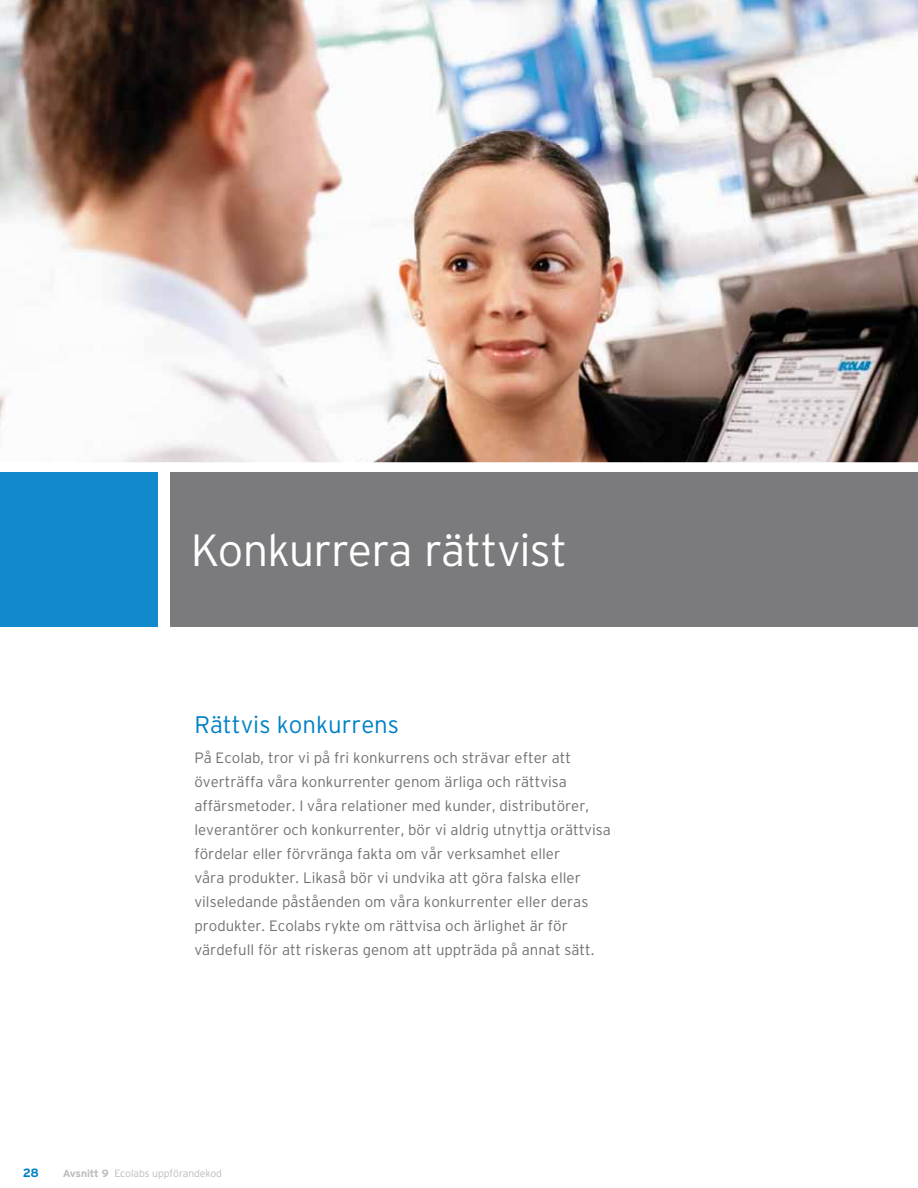
<style>
.page{position:relative;width:918px;height:1188px;background:#fff}
.page>*{position:absolute;margin:0;border:0;box-sizing:border-box;transform-origin:0 0}
.t1{font:300 45px "Interstate";letter-spacing:-.02em;color:#fff}
.t2{font:300 24px "Interstate";color:#0081c6}
.t3{font:300 15px/24px "Interstate";color:#717073}
.t4{font:700 12px "Interstate";color:#0081c6}
.t5{font:300 10.5px "Interstate";letter-spacing:-.01em;color:#babcbe}
.s1{font-weight:700}
</style>
<div class="page">
<img style="left:0;top:0;width:918px;height:462px">
<div style="left:171px;top:472px;width:747px;height:155px;background:#7b7a7c"></div>
<div style="left:0;top:472px;width:158px;height:155px;background:#1289ca"></div>
<h1 class="t1" style="left:191px;top:525px;width:378px">Konkurrera rättvist</h1>
<h2 class="t2" style="left:194px;top:711px;width:206px">Rättvis konkurrens</h2>
<p class="t3" style="left:194px;top:746px;width:418px">På Ecolab, tror vi på fri konkurrens och strävar efter att överträffa våra konkurrenter genom ärliga och rättvisa affärsmetoder. I våra relationer med kunder, distributörer, leverantörer och konkurrenter, bör vi aldrig utnyttja orättvisa fördelar eller förvränga fakta om vår verksamhet eller<br>våra produkter. Likaså bör vi undvika att göra falska eller vilseledande påståenden om våra konkurrenter eller deras produkter. Ecolabs rykte om rättvisa och ärlighet är för värdefull för att riskeras genom att uppträda på annat sätt.</p>
<p class="t4" style="left:23px;top:1166px;width:18px">28</p>
<p class="t5" style="left:63px;top:1167px;width:161px"><span class="s1">Avsnitt 9</span> Ecolabs uppförandekod</p>
</div>
